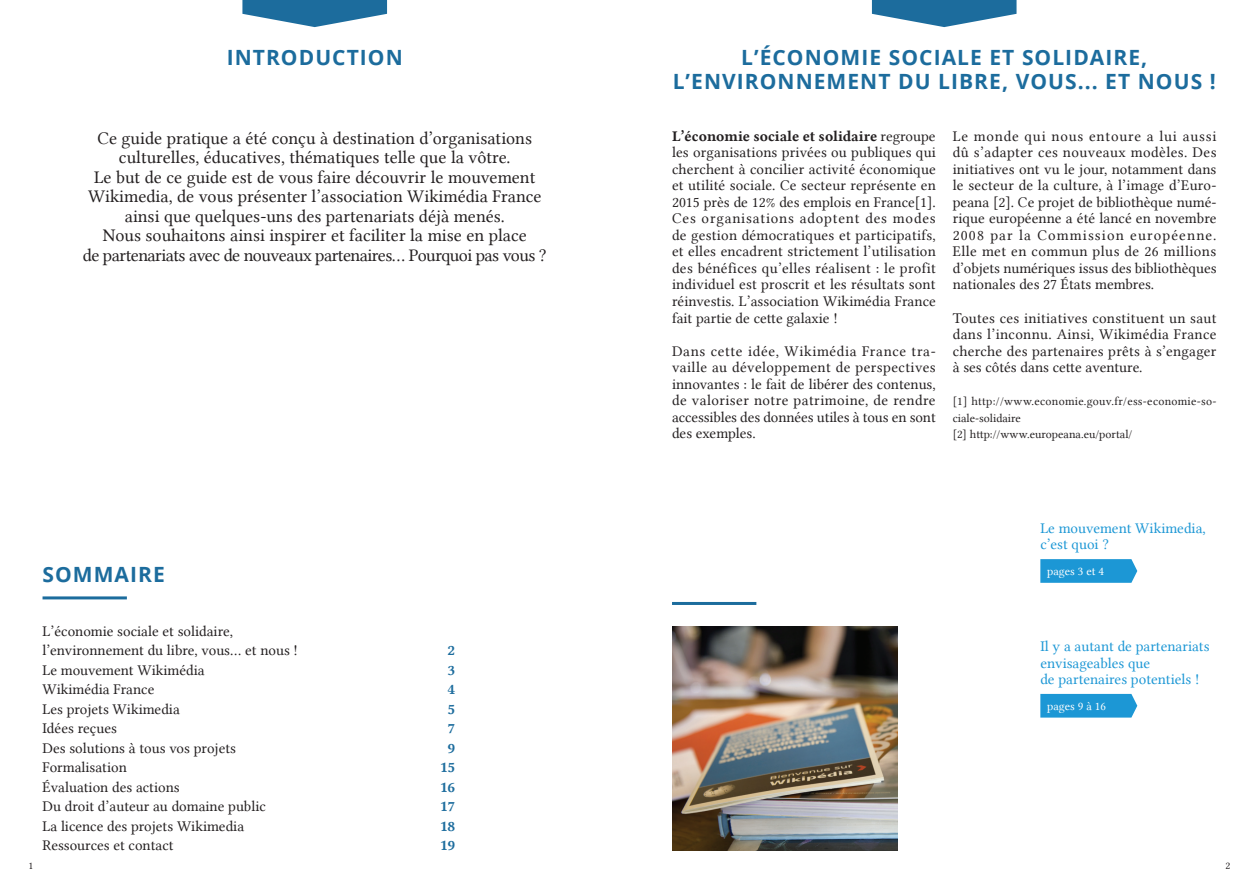
<style>
.page{position:relative;width:1259px;height:893px;background:#fff}
.page>*{position:absolute;margin:0;border:0;box-sizing:border-box;transform-origin:0 0}
.t1{font:700 21px/24px "Open Sans";letter-spacing:.05em;color:#1c6c9d;text-align:center}
.t2{font:18px/19.5px "Lin Libertine";color:#231f20;text-align:center}
.t3{font:15px/16.5px "Lin Libertine";color:#231f20;text-align:justify}
.t4{font:15px/16.5px "Lin Libertine";color:#1c97d5}
.t5{font:15px "Lin Libertine B";color:#231f20}
.t6{font:15px/19.5px "Lin Libertine B";color:#1c6c9d;text-align:center}
.t7{font:12px/16.5px "Lin Libertine";letter-spacing:.01em;color:#231f20}
.t8{font:12px "Lin Libertine";color:#fff}
.t9{font:10.5px "Lin Libertine";color:#231f20}
.s1{font-family:"Lin Libertine"}
</style>
<div class="page">
<svg style="left:242px;top:0;width:145px;height:27px"></svg>
<hr style="left:43px;top:596px;width:84px;height:3px;background:#1c6c9d">
<svg style="left:872px;top:0;width:144px;height:27px"></svg>
<img style="left:673px;top:626px;width:224px;height:224px">
<hr style="left:672px;top:602px;width:84px;height:3px;background:#1c6c9d">
<svg style="left:1040px;top:559px;width:97px;height:24px;background:#259bd6"></svg>
<svg style="left:1040px;top:694px;width:97px;height:24px;background:#269bd6"></svg>
<h1 class="t1" style="left:227px;top:45px;width:178px">I NTRODUCTION</h1>
<p class="t2" style="left:83px;top:128px;width:465px">Ce guide pratique a été conçu à destination d’organisations culturelles, éducatives, thématiques telle que la vôtre.<br>Le but de ce guide est de vous faire découvrir le mouvement Wikimedia, de vous présenter l’association Wikimédia France ainsi que quelques-uns des partenariats déjà menés.<br>Nous souhaitons ainsi inspirer et faciliter la mise en place<br>de partenariats avec de nouveaux partenaires... Pourquoi pas vous ?</p>
<h1 class="t1" style="left:43px;top:562px;width:124px">SOMMAIRE</h1>
<p class="t3" style="left:43px;top:621px;width:257px;line-height:19.5px;text-align:left">L’économie sociale et solidaire, l’environnement du libre, vous... et nous !<br>Le mouvement Wikimédia<br>Wikimédia France<br>Les projets Wikimedia<br>Idées reçues<br>Des solutions à tous vos projets<br>Formalisation<br>Évaluation des actions<br>Du droit d’auteur au domaine public<br>La licence des projets Wikimedia<br>Ressources et contact</p>
<p class="t6" style="left:440px;top:640px;width:17px">2<br>3<br>4<br>5<br>7<br>9<br>15<br>16<br>17<br>18<br>19</p>
<h1 class="t1" style="left:672px;top:45px;width:544px">L’ÉCONOMIE SOCIALE ET SOLIDAIRE,<br>L’ENVIRONNEMENT DU LIBRE, VOUS... ET NOUS !</h1>
<p class="t5" style="left:672px;top:126px;width:265px">L’économie sociale et solidaire <span class="s1">regroupe</span></p>
<p class="t3" style="left:672px;top:144px;width:265px">les organisations privées ou publiques qui cherchent à concilier activité économique et utilité sociale. Ce secteur représente en 2015 près de 12% des emplois en France[1].<br>Ces organisations adoptent des modes de gestion démocratiques et participatifs, et elles encadrent strictement l’utilisation des bénéfices qu’elles réalisent : le profit individuel est proscrit et les résultats sont réinvestis. L’association Wikimédia France fait partie de cette galaxie !</p>
<p class="t3" style="left:672px;top:342px;width:265px">Dans cette idée, Wikimédia France tra&shy;vaille au développement de perspectives innovantes : le fait de libérer des contenus, de valoriser notre patrimoine, de rendre accessibles des données utiles à tous en sont des exemples.</p>
<p class="t3" style="left:952px;top:128px;width:265px">Le monde qui nous entoure a lui aussi dû s’adapter ces nouveaux modèles. Des initiatives ont vu le jour, notamment dans le secteur de la culture, à l’image d’Euro&shy;peana [2]. Ce projet de bibliothèque numé&shy;rique européenne a été lancé en novembre 2008 par la Commission européenne.<br>Elle met en commun plus de 26 millions d’objets numériques issus des bibliothèques nationales des 27 États membres.</p>
<p class="t3" style="left:952px;top:309px;width:265px">Toutes ces initiatives constituent un saut dans l’inconnu. Ainsi, Wikimédia France cherche des partenaires prêts à s’engager à ses côtés dans cette aventure.</p>
<p class="t7" style="left:952px;top:393px;width:265px">[1] http://www.economie.gouv.fr/ess-economie-so&shy;ciale-solidaire<br>[2] http://www.europeana.eu/portal/</p>
<p class="t4" style="left:1040px;top:520px;width:167px">Le mouvement Wikimedia, c’est quoi ?</p>
<p class="t8" style="left:1047px;top:565px;width:58px">pages 3 et 4</p>
<p class="t4" style="left:1040px;top:638px;width:171px">Il y a autant de partenariats envisageables que<br>de partenaires potentiels !</p>
<p class="t8" style="left:1047px;top:699px;width:60px">pages 9 à 16</p>
<p class="t9" style="left:28px;top:860px;width:6px">1</p>
<p class="t9" style="left:1225px;top:860px;width:6px">2</p>
</div>
